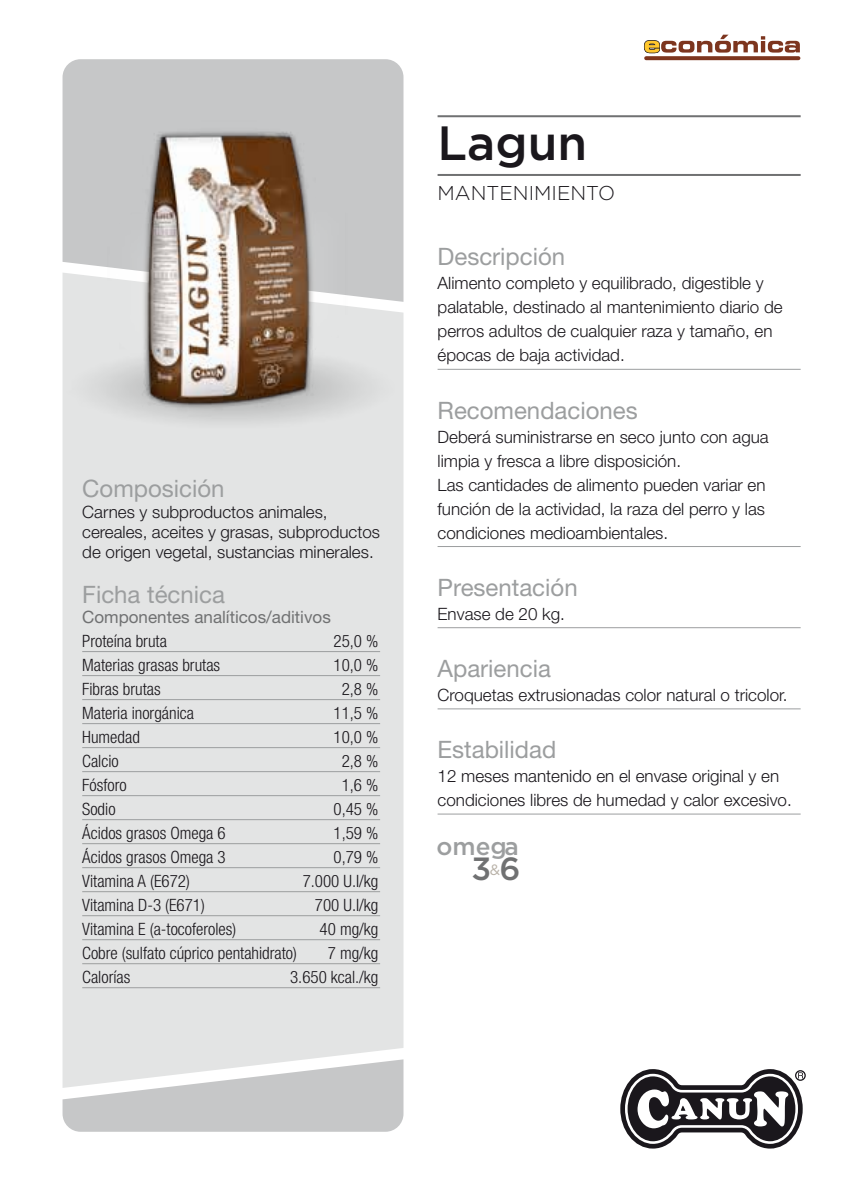
<style>
.page{position:relative;width:851px;height:1191px;background:#fff}
.page>*{position:absolute;margin:0;border:0;box-sizing:border-box;transform-origin:0 0}
.t1{font:500 48px "Gotham";color:#1a171c}
.t2{font:500 32px "Gotham";color:#707172}
.t3{font:500 24.4px "Gotham";color:#9c9e9f}
.t4{font:24px "Helvetica Neue LT Std";color:#9c9e9f}
.t5{font:300 20px "Gotham";color:#1a171c}
.t6{font:300 17px/24px "Helvetica Neue LT Std";color:#1a171c}
.t7{font:300 condensed 17px "Helvetica Neue LT Std";color:#1a171c}
.t8{font:17px "Helvetica Neue LT Std";color:#707172}
</style>
<div class="page">
<div style="left:62px;top:59px;width:341px;height:213px;background:#c6c7c8"></div>
<div style="left:62px;top:272px;width:341px;height:787px;background:#e3e4e4"></div>
<svg style="left:62px;top:1059px;width:341px;height:72px;background:#d2d3d3"></svg>
<hr style="left:82px;top:651px;width:298px;height:1px;background:#9c9e9f">
<hr style="left:82px;top:675px;width:298px;height:1px;background:#9c9e9f">
<hr style="left:82px;top:699px;width:298px;height:1px;background:#9c9e9f">
<hr style="left:82px;top:723px;width:298px;height:1px;background:#9c9e9f">
<hr style="left:82px;top:747px;width:298px;height:1px;background:#9c9e9f">
<hr style="left:82px;top:771px;width:298px;height:1px;background:#9c9e9f">
<hr style="left:82px;top:795px;width:298px;height:1px;background:#9c9e9f">
<hr style="left:82px;top:819px;width:298px;height:1px;background:#9c9e9f">
<hr style="left:82px;top:843px;width:298px;height:1px;background:#9c9e9f">
<hr style="left:82px;top:867px;width:298px;height:1px;background:#9c9e9f">
<hr style="left:82px;top:891px;width:298px;height:1px;background:#9c9e9f">
<hr style="left:82px;top:915px;width:298px;height:1px;background:#9c9e9f">
<hr style="left:82px;top:939px;width:298px;height:1px;background:#9c9e9f">
<hr style="left:82px;top:963px;width:298px;height:1px;background:#9c9e9f">
<hr style="left:82px;top:987px;width:298px;height:1px;background:#9c9e9f">
<img style="left:62px;top:344px;width:339px;height:86px">
<img style="left:108px;top:97px;width:239px;height:341px">
<hr style="left:437px;top:369px;width:363px;height:1px;background:#9c9e9f">
<hr style="left:437px;top:546px;width:363px;height:1px;background:#9c9e9f">
<hr style="left:437px;top:627px;width:363px;height:1px;background:#9c9e9f">
<hr style="left:437px;top:708px;width:363px;height:1px;background:#9c9e9f">
<hr style="left:437px;top:813px;width:363px;height:1px;background:#9c9e9f">
<hr style="left:437px;top:115px;width:363px;height:2px;background:#707172">
<hr style="left:437px;top:174px;width:363px;height:2px;background:#707172">
<svg style="left:644px;top:34px;width:156px;height:27px"></svg>
<svg style="left:620px;top:1069px;width:186px;height:80px"></svg>
<h3 class="t4" style="left:82px;top:474px;width:144px">Composición</h3>
<p class="t6" style="left:82px;top:501px;width:299px;line-height:20.4px">Carnes y subproductos animales, cereales, aceites y grasas, subproductos de origen vegetal, sustancias minerales.</p>
<h3 class="t4" style="left:82px;top:580px;width:144px">Ficha técnica</h3>
<p class="t8" style="left:82px;top:607px;width:250px">Componentes analíticos/aditivos</p>
<p class="t7" style="left:82px;top:631px;width:86px">Proteína bruta</p>
<p class="t7" style="left:333px;top:631px;width:46px">25,0 %</p>
<p class="t7" style="left:82px;top:655px;width:139px">Materias grasas brutas</p>
<p class="t7" style="left:333px;top:655px;width:46px">10,0 %</p>
<p class="t7" style="left:82px;top:679px;width:80px">Fibras brutas</p>
<p class="t7" style="left:341px;top:679px;width:38px">2,8 %</p>
<p class="t7" style="left:82px;top:703px;width:113px">Materia inorgánica</p>
<p class="t7" style="left:333px;top:703px;width:46px">11,5 %</p>
<p class="t7" style="left:82px;top:727px;width:59px">Humedad</p>
<p class="t7" style="left:333px;top:727px;width:46px">10,0 %</p>
<p class="t7" style="left:82px;top:751px;width:38px">Calcio</p>
<p class="t7" style="left:341px;top:751px;width:38px">2,8 %</p>
<p class="t7" style="left:82px;top:775px;width:46px">Fósforo</p>
<p class="t7" style="left:341px;top:775px;width:38px">1,6 %</p>
<p class="t7" style="left:82px;top:799px;width:35px">Sodio</p>
<p class="t7" style="left:333px;top:799px;width:46px">0,45 %</p>
<p class="t7" style="left:82px;top:823px;width:145px">Ácidos grasos Omega 6</p>
<p class="t7" style="left:333px;top:823px;width:46px">1,59 %</p>
<p class="t7" style="left:82px;top:847px;width:145px">Ácidos grasos Omega 3</p>
<p class="t7" style="left:333px;top:847px;width:46px">0,79 %</p>
<p class="t7" style="left:82px;top:871px;width:109px">Vitamina A (E672)</p>
<p class="t7" style="left:302px;top:871px;width:77px">7.000 U.I/kg</p>
<p class="t7" style="left:82px;top:895px;width:124px">Vitamina D-3 (E671)</p>
<p class="t7" style="left:315px;top:895px;width:65px">700 U.I/kg</p>
<p class="t7" style="left:82px;top:919px;width:155px">Vitamina E (a-tocoferoles)</p>
<p class="t7" style="left:319px;top:919px;width:60px">40 mg/kg</p>
<p class="t7" style="left:82px;top:943px;width:216px">Cobre (sulfato cúprico pentahidrato)</p>
<p class="t7" style="left:328px;top:943px;width:52px">7 mg/kg</p>
<p class="t7" style="left:82px;top:967px;width:50px">Calorías</p>
<p class="t7" style="left:290px;top:967px;width:90px">3.650 kcal./kg</p>
<h1 class="t1" style="left:437px;top:111px;width:151px">Lagun</h1>
<p class="t5" style="left:437px;top:180px;width:179px">MANTENIMIENTO</p>
<h3 class="t4" style="left:437px;top:242px;width:129px">Descripción</h3>
<p class="t6" style="left:437px;top:271px;width:346px">Alimento completo y equilibrado, digestible y palatable, destinado al mantenimiento diario de perros adultos de cualquier raza y tamaño, en épocas de baja actividad.</p>
<h3 class="t4" style="left:437px;top:396px;width:202px">Recomendaciones</h3>
<p class="t6" style="left:437px;top:424px;width:332px">Deberá suministrarse en seco junto con agua limpia y fresca a libre disposición.<br>Las cantidades de alimento pueden variar en función de la actividad, la raza del perro y las condiciones medioambientales.</p>
<h3 class="t4" style="left:437px;top:573px;width:142px">Presentación</h3>
<p class="t6" style="left:437px;top:601px;width:129px">Envase de 20 kg.</p>
<h3 class="t4" style="left:437px;top:654px;width:115px">Apariencia</h3>
<p class="t6" style="left:437px;top:682px;width:351px">Croquetas extrusionadas color natural o tricolor.</p>
<h3 class="t4" style="left:437px;top:735px;width:120px">Estabilidad</h3>
<p class="t6" style="left:437px;top:763px;width:355px">12 meses mantenido en el envase original y en condiciones libres de humedad y calor excesivo.</p>
<h3 class="t3" style="left:436px;top:830px;width:84px">omega</h3>
<h2 class="t2" style="left:471px;top:848px;width:50px">3<sup>&amp;</sup>6</h2>
</div>
